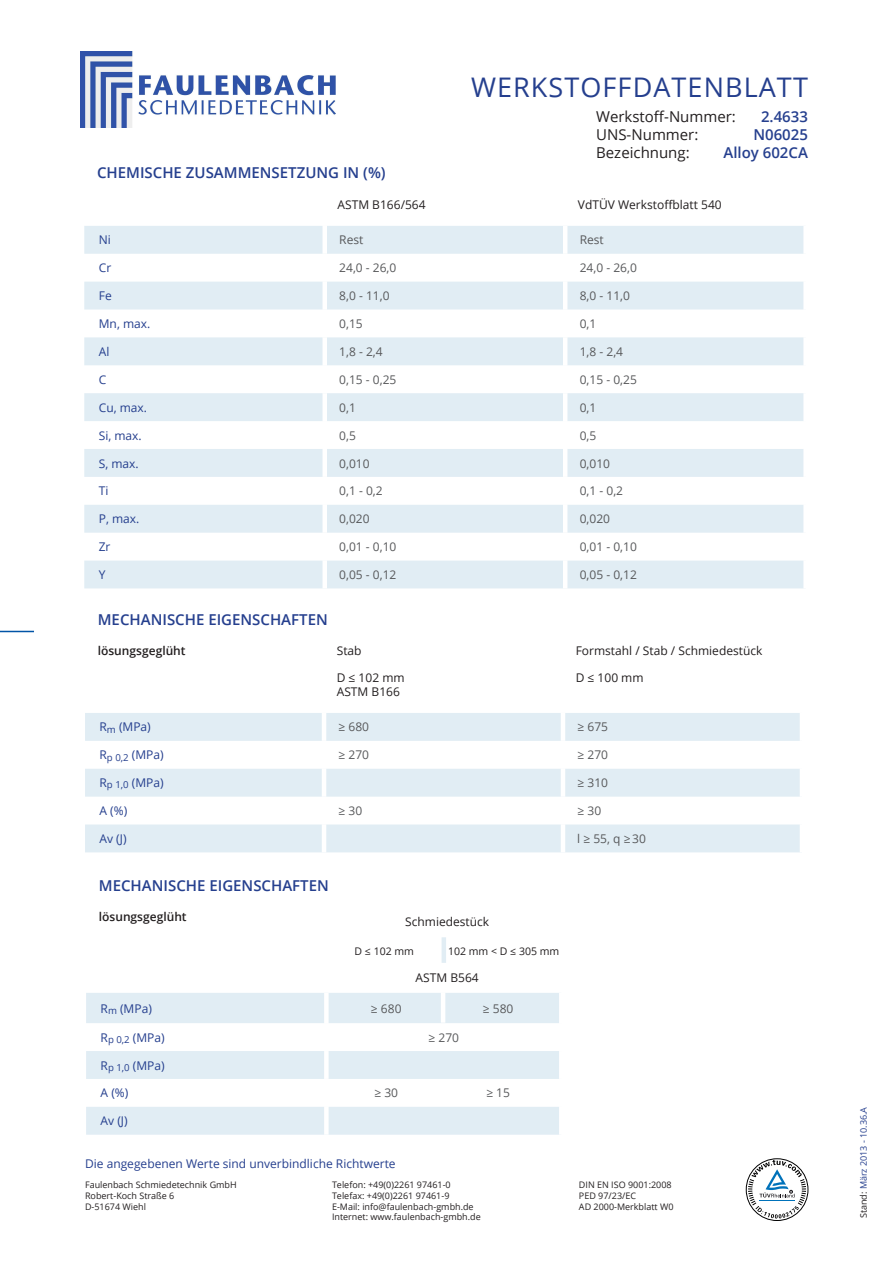
<style>
.page{position:relative;width:893px;height:1263px;background:#fff}
.page>*{position:absolute;margin:0;border:0;box-sizing:border-box;transform-origin:0 0}
.t1{font:27px "Open Sans";letter-spacing:.04em;color:#253f8e}
.t2{font:600 15px/18px "Open Sans";color:#253f8e;text-align:right}
.t3{font:15px/18px "Open Sans";color:#231f20}
.t4{font:12px "Open Sans";color:#57585a}
.t5{font:12px "Open Sans";color:#253f8e}
.t6{font:12px/14.4px "Open Sans";color:#231f20}
.t7{font:600 12px "Open Sans";color:#231f20}
.t8{font:10.5px "Open Sans";color:#231f20}
.t9{font:9px/10.8px "Open Sans";color:#231f20}
.t10{font:9px "Open Sans";color:#253f8e}
.s1{color:#231f20}
</style>
<div class="page">
<div style="left:746px;top:1159px;width:62px;height:61px;border:1px solid #000;border-radius:50%"></div>
<svg style="left:748px;top:1159px;width:58px;height:59px"></svg>
<hr style="left:0;top:631px;width:34px;height:1px;background:#0154a6">
<svg style="left:84px;top:226px;width:719px;height:362px;fill:#e1edf4"></svg>
<div style="left:322px;top:226px;width:5px;height:28px;background:#fff"></div>
<hr style="left:563px;top:226px;width:4px;height:28px;background:#fff">
<div style="left:322px;top:254px;width:5px;height:28px;background:#fff"></div>
<hr style="left:563px;top:254px;width:4px;height:28px;background:#fff">
<div style="left:322px;top:282px;width:5px;height:27px;background:#fff"></div>
<hr style="left:563px;top:282px;width:4px;height:27px;background:#fff">
<div style="left:322px;top:309px;width:5px;height:28px;background:#fff"></div>
<hr style="left:563px;top:309px;width:4px;height:28px;background:#fff">
<div style="left:322px;top:337px;width:5px;height:28px;background:#fff"></div>
<hr style="left:563px;top:337px;width:4px;height:28px;background:#fff">
<div style="left:322px;top:365px;width:5px;height:28px;background:#fff"></div>
<hr style="left:563px;top:365px;width:4px;height:28px;background:#fff">
<div style="left:322px;top:393px;width:5px;height:28px;background:#fff"></div>
<hr style="left:563px;top:393px;width:4px;height:28px;background:#fff">
<div style="left:322px;top:421px;width:5px;height:28px;background:#fff"></div>
<hr style="left:563px;top:421px;width:4px;height:28px;background:#fff">
<div style="left:322px;top:449px;width:5px;height:28px;background:#fff"></div>
<hr style="left:563px;top:449px;width:4px;height:28px;background:#fff">
<div style="left:322px;top:477px;width:5px;height:28px;background:#fff"></div>
<hr style="left:563px;top:477px;width:4px;height:28px;background:#fff">
<div style="left:322px;top:505px;width:5px;height:28px;background:#fff"></div>
<hr style="left:563px;top:505px;width:4px;height:28px;background:#fff">
<div style="left:322px;top:533px;width:5px;height:28px;background:#fff"></div>
<hr style="left:563px;top:533px;width:4px;height:28px;background:#fff">
<div style="left:322px;top:560px;width:5px;height:28px;background:#fff"></div>
<hr style="left:563px;top:560px;width:4px;height:28px;background:#fff">
<svg style="left:85px;top:713px;width:715px;height:139px;fill:#e1edf4"></svg>
<hr style="left:322px;top:713px;width:4px;height:28px;background:#fff">
<hr style="left:561px;top:713px;width:4px;height:28px;background:#fff">
<hr style="left:322px;top:741px;width:4px;height:28px;background:#fff">
<hr style="left:561px;top:741px;width:4px;height:28px;background:#fff">
<hr style="left:322px;top:769px;width:4px;height:28px;background:#fff">
<hr style="left:561px;top:769px;width:4px;height:28px;background:#fff">
<hr style="left:322px;top:797px;width:4px;height:27px;background:#fff">
<hr style="left:561px;top:797px;width:4px;height:27px;background:#fff">
<hr style="left:322px;top:824px;width:4px;height:28px;background:#fff">
<hr style="left:561px;top:824px;width:4px;height:28px;background:#fff">
<svg style="left:86px;top:993px;width:473px;height:142px;fill:#e1edf4"></svg>
<div style="left:324px;top:993px;width:5px;height:30px;background:#fff"></div>
<div style="left:324px;top:1023px;width:5px;height:28px;background:#fff"></div>
<div style="left:324px;top:1051px;width:5px;height:28px;background:#fff"></div>
<div style="left:324px;top:1079px;width:5px;height:28px;background:#fff"></div>
<div style="left:324px;top:1107px;width:5px;height:28px;background:#fff"></div>
<hr style="left:442px;top:937px;width:4px;height:26px;background:#e1edf4">
<hr style="left:441px;top:992px;width:4px;height:31px;background:#fff">
<img style="left:80px;top:51px;width:255px;height:76px">
<h1 class="t1" style="left:471px;top:68px;width:338px">Werkstoffdatenblatt</h1>
<h2 class="t3" style="left:596px;top:107px;width:141px">Werkstoff-Nummer:<br>UNS-Nummer:<br>Bezeichnung:</h2>
<h2 class="t2" style="left:723px;top:107px;width:86px">2.4633<br>N06025<br>ALLOY 602CA</h2>
<h2 class="t2" style="left:97px;top:164px;width:290px">CHEMISCHE ZUSAMMENSETZUNG IN (%)</h2>
<h3 class="t6" style="left:337px;top:197px;width:90px">ASTM B166/564</h3>
<h3 class="t6" style="left:578px;top:197px;width:145px">VdTÜV Werkstoffblatt 540</h3>
<h3 class="t5" style="left:99px;top:232px;width:14px">Ni</h3>
<h3 class="t4" style="left:339px;top:232px;width:26px">Rest</h3>
<h3 class="t4" style="left:580px;top:232px;width:26px">Rest</h3>
<h3 class="t5" style="left:99px;top:260px;width:14px">Cr</h3>
<h3 class="t4" style="left:339px;top:260px;width:59px">24,0 - 26,0</h3>
<h3 class="t4" style="left:580px;top:260px;width:59px">24,0 - 26,0</h3>
<h3 class="t5" style="left:99px;top:288px;width:14px">Fe</h3>
<h3 class="t4" style="left:339px;top:288px;width:52px">8,0 - 11,0</h3>
<h3 class="t4" style="left:580px;top:288px;width:52px">8,0 - 11,0</h3>
<h3 class="t5" style="left:99px;top:315px;width:53px">Mn, max.</h3>
<h3 class="t4" style="left:339px;top:315px;width:25px">0,15</h3>
<h3 class="t4" style="left:580px;top:315px;width:18px">0,1</h3>
<h3 class="t5" style="left:99px;top:343px;width:12px">Al</h3>
<h3 class="t4" style="left:339px;top:343px;width:45px">1,8 - 2,4</h3>
<h3 class="t4" style="left:580px;top:343px;width:45px">1,8 - 2,4</h3>
<h3 class="t5" style="left:99px;top:371px;width:9px">C</h3>
<h3 class="t4" style="left:339px;top:371px;width:59px">0,15 - 0,25</h3>
<h3 class="t4" style="left:580px;top:371px;width:59px">0,15 - 0,25</h3>
<h3 class="t5" style="left:99px;top:399px;width:50px">Cu, max.</h3>
<h3 class="t4" style="left:339px;top:399px;width:18px">0,1</h3>
<h3 class="t4" style="left:580px;top:399px;width:18px">0,1</h3>
<h3 class="t5" style="left:99px;top:427px;width:44px">Si, max.</h3>
<h3 class="t4" style="left:339px;top:427px;width:18px">0,5</h3>
<h3 class="t4" style="left:580px;top:427px;width:18px">0,5</h3>
<h3 class="t5" style="left:99px;top:455px;width:41px">S, max.</h3>
<h3 class="t4" style="left:339px;top:455px;width:32px">0,010</h3>
<h3 class="t4" style="left:580px;top:455px;width:32px">0,010</h3>
<h3 class="t5" style="left:99px;top:483px;width:11px">Ti</h3>
<h3 class="t4" style="left:339px;top:483px;width:45px">0,1 - 0,2</h3>
<h3 class="t4" style="left:580px;top:483px;width:45px">0,1 - 0,2</h3>
<h3 class="t5" style="left:99px;top:511px;width:42px">P, max.</h3>
<h3 class="t4" style="left:339px;top:511px;width:32px">0,020</h3>
<h3 class="t4" style="left:580px;top:511px;width:32px">0,020</h3>
<h3 class="t5" style="left:99px;top:539px;width:13px">Zr</h3>
<h3 class="t4" style="left:339px;top:539px;width:59px">0,01 - 0,10</h3>
<h3 class="t4" style="left:580px;top:539px;width:59px">0,01 - 0,10</h3>
<h3 class="t5" style="left:99px;top:566px;width:8px">Y</h3>
<h3 class="t4" style="left:339px;top:566px;width:59px">0,05 - 0,12</h3>
<h3 class="t4" style="left:580px;top:566px;width:59px">0,05 - 0,12</h3>
<h2 class="t2" style="left:98px;top:610px;width:229px">MECHAN ISCHE EIGENSCHAFTEN</h2>
<h3 class="t7" style="left:98px;top:643px;width:89px">LÖSUNGSGEGLÜHT</h3>
<h3 class="t6" style="left:337px;top:643px;width:26px">Stab</h3>
<h3 class="t6" style="left:576px;top:643px;width:188px">Formstahl / Stab / Schmiedestück</h3>
<h3 class="t6" style="left:337px;top:670px;width:69px">D ≤ 102 mm<br>ASTM B166</h3>
<h3 class="t6" style="left:576px;top:670px;width:69px">D ≤ 100 mm</h3>
<h3 class="t5" style="left:100px;top:719px;width:53px">R<sub>m</sub> (MPa)</h3>
<h3 class="t4" style="left:339px;top:719px;width:32px">≥ 680</h3>
<h3 class="t4" style="left:577px;top:719px;width:32px">≥ 675</h3>
<h3 class="t5" style="left:100px;top:747px;width:66px">R<sub>p</sub> <sub>0,2</sub> (MPa)</h3>
<h3 class="t4" style="left:339px;top:747px;width:32px">≥ 270</h3>
<h3 class="t4" style="left:577px;top:747px;width:32px">≥ 270</h3>
<h3 class="t5" style="left:100px;top:775px;width:66px">R<sub>p</sub> <sub>1,0</sub> (MPa)</h3>
<h3 class="t4" style="left:577px;top:775px;width:32px">≥ 310</h3>
<h3 class="t5" style="left:100px;top:802px;width:29px">A (%)</h3>
<h3 class="t4" style="left:339px;top:802px;width:25px">≥ 30</h3>
<h3 class="t4" style="left:577px;top:802px;width:25px">≥ 30</h3>
<h3 class="t5" style="left:100px;top:830px;width:29px">Av (J)</h3>
<h3 class="t4" style="left:577px;top:830px;width:70px">l ≥ 55, q ≥30</h3>
<h2 class="t2" style="left:99px;top:876px;width:229px">MECHAN ISCHE EIGENSCHAFTEN</h2>
<h3 class="t7" style="left:99px;top:908px;width:89px">LÖSUNGSGEGLÜHT</h3>
<h3 class="t6" style="left:405px;top:914px;width:86px">Schmiedestück</h3>
<p class="t8" style="left:355px;top:943px;width:61px">D ≤ 102 mm</p>
<p class="t8" style="left:448px;top:944px;width:113px">102 mm &lt; D ≤ 305 mm</p>
<h3 class="t6" style="left:416px;top:970px;width:65px">ASTM B564</h3>
<h3 class="t5" style="left:101px;top:1000px;width:53px">R<sub>m</sub> (MPa)</h3>
<h3 class="t4" style="left:371px;top:1000px;width:32px">≥ 680</h3>
<h3 class="t4" style="left:483px;top:1000px;width:32px">≥ 580</h3>
<h3 class="t5" style="left:101px;top:1029px;width:66px">R<sub>p</sub> <sub>0,2</sub> (MPa)</h3>
<h3 class="t4" style="left:429px;top:1029px;width:32px">≥ 270</h3>
<h3 class="t5" style="left:101px;top:1057px;width:66px">R<sub>p</sub> <sub>1,0</sub> (MPa)</h3>
<h3 class="t5" style="left:101px;top:1085px;width:29px">A (%)</h3>
<h3 class="t4" style="left:374px;top:1085px;width:25px">≥ 30</h3>
<h3 class="t4" style="left:486px;top:1085px;width:25px">≥ 15</h3>
<h3 class="t5" style="left:101px;top:1113px;width:29px">Av (J)</h3>
<h3 class="t5" style="left:85px;top:1155px;width:312px">Die angegebenen Werte sind unverbindliche Richtwerte</h3>
<p class="t9" style="left:85px;top:1179px;width:153px">Faulenbach Schmiedetechnik GmbH<br>Robert-Koch Straße 6<br>D-51674 Wiehl</p>
<p class="t9" style="left:332px;top:1179px;width:150px">Telefon: +49(0)2261 97461-0<br>Telefax: +49(0)2261 97461-9<br>E-Mail: info@faulenbach-gmbh.de<br>Internet: www.faulenbach-gmbh.de</p>
<p class="t9" style="left:579px;top:1179px;width:96px">DIN EN ISO 9001:2008<br>PED 97/23/EC<br>AD 2000-Merkblatt W0</p>
<p class="t10" style="left:857px;top:1218px;width:113px;rotate:-90deg"><span class="s1">Stand:</span> März 2013 - 10.36.A</p>
</div>
